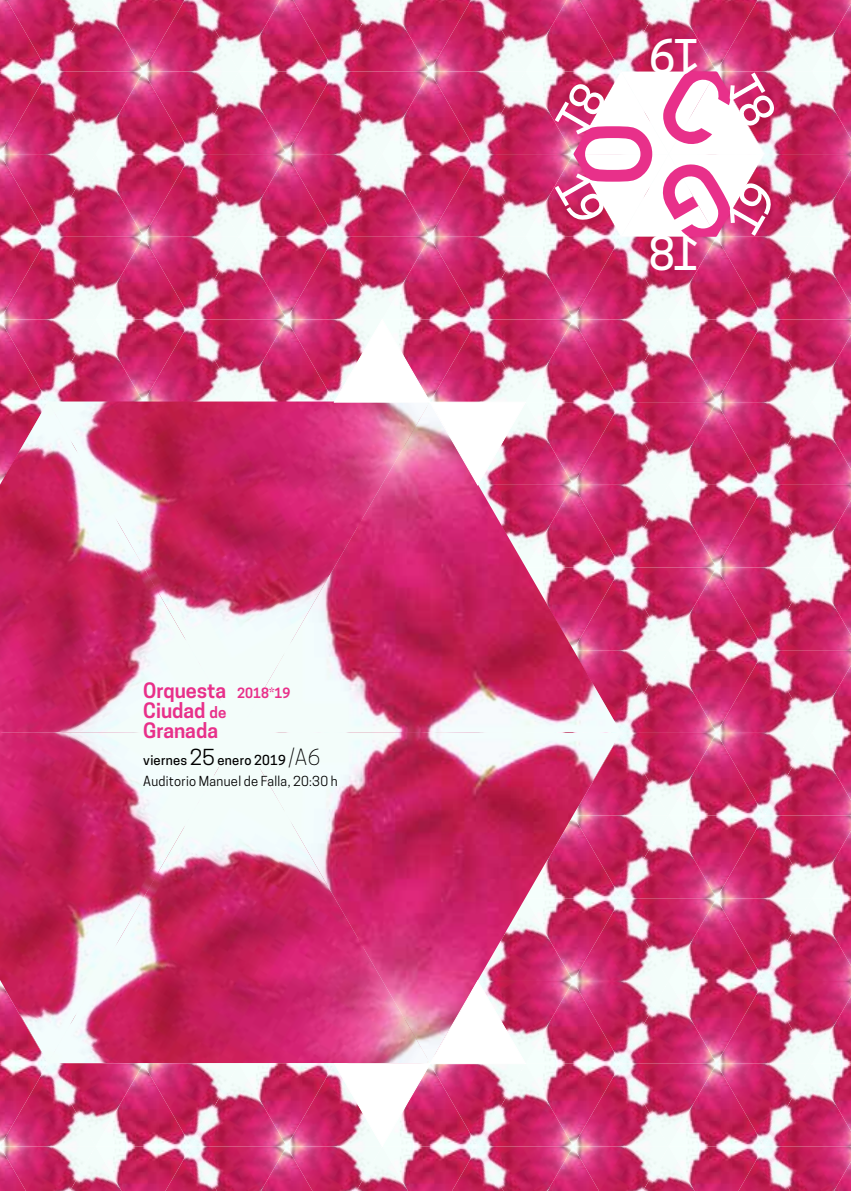
<style>
.page{position:relative;width:851px;height:1191px;background:#fff}
.page>*{position:absolute;margin:0;border:0;box-sizing:border-box;transform-origin:0 0}
.t1{font:500 44px "Cooper Hewitt";color:#fff}
.t2{font:600 20px/20px "Cooper Hewitt";color:#e8308a;text-align:justify}
.t3{font:600 13.2px "Cooper Hewitt";color:#e8308a}
.t4{font:13px/20.8px "Cooper Hewitt";letter-spacing:.025em;color:#000}
.s1{font-size:15px}
.s2{font-weight:500}
.s3{font-size:20.8px}
.s4{font-weight:300;font-size:20.8px}
</style>
<div class="page">
<img style="left:0;top:71px;width:850px;height:1120px">
<img style="left:198px;top:0;width:82px;height:71px">
<img style="left:7px;top:0;width:82px;height:71px">
<img style="left:70px;top:1146px;width:51px;height:45px">
<img style="left:102px;top:0;width:83px;height:71px">
<img style="left:165px;top:1146px;width:52px;height:45px">
<img style="left:261px;top:1146px;width:51px;height:45px">
<img style="left:547px;top:1146px;width:52px;height:45px">
<img style="left:484px;top:0;width:82px;height:71px">
<img style="left:770px;top:0;width:80px;height:71px">
<img style="left:293px;top:0;width:82px;height:71px">
<img style="left:579px;top:0;width:83px;height:66px">
<img style="left:356px;top:1147px;width:52px;height:44px">
<img style="left:643px;top:1146px;width:51px;height:45px">
<img style="left:388px;top:0;width:83px;height:71px">
<img style="left:452px;top:1147px;width:51px;height:44px">
<img style="left:738px;top:1146px;width:52px;height:45px">
<img style="left:675px;top:0;width:82px;height:66px">
<img style="left:0;top:402px;width:239px;height:661px">
<img style="left:239px;top:404px;width:382px;height:656px">
<svg style="left:334px;top:980px;width:192px;height:167px"></svg>
<svg style="left:334px;top:318px;width:192px;height:167px"></svg>
<img style="left:811px;top:4px;width:39px;height:135px">
<img style="left:811px;top:500px;width:39px;height:135px">
<img style="left:811px;top:996px;width:39px;height:135px">
<img style="left:811px;top:169px;width:39px;height:135px">
<img style="left:811px;top:665px;width:39px;height:135px">
<img style="left:833px;top:1161px;width:17px;height:30px">
<img style="left:811px;top:335px;width:39px;height:134px">
<img style="left:811px;top:830px;width:39px;height:135px">
<svg style="left:554px;top:66px;width:223px;height:204px"></svg>
<h2 class="t2" style="left:143px;top:680px;width:85px">Orquesta Ciudad <span class="s1">de </span>Granada</h2>
<p class="t3" style="left:237px;top:685px;width:55px">2018*19</p>
<p class="t4" style="left:143px;top:750px;width:196px"><span class="s2">viernes</span> <span class="s3">25</span> <span class="s2">enero 2019</span> <span class="s4">/A6<br></span>Auditorio Manuel de Falla, 20:30 h</p>
<h1 class="t1" style="left:699px;top:81px;width:52px;rotate:-180deg">19</h1>
</div>
